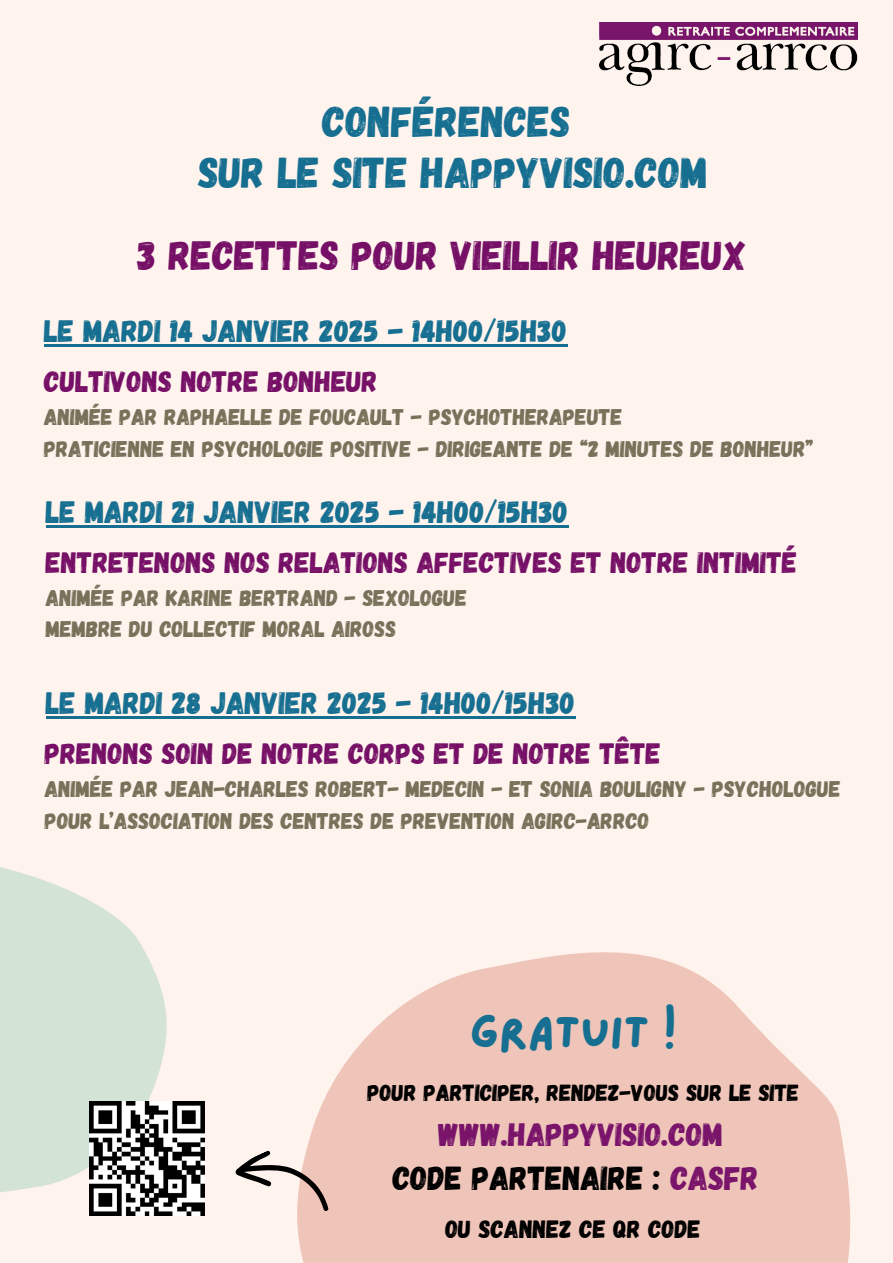
<style>
.page{position:relative;width:893px;height:1263px;background:#fff3ed}
.page>*{position:absolute;margin:0;border:0;box-sizing:border-box;transform-origin:0 0}
.t1{font:45.75px "Lazydog";color:#166f91}
.t2{font:43.12px "Gagalin";color:#166f91}
.t3{font:40.88px "Gagalin";color:#761067}
.t4{font:33.22px "Gagalin";color:#000}
.t5{font:32.33px "Gagalin";color:#79146a}
.t6{font:30.9px "Gagalin";color:#166f91}
.t7{font:29.4px "Gagalin";color:#761067}
.t8{font:24.97px "Gagalin";color:#000}
.t9{font:23.25px "Gagalin";color:#000}
.t10{font:22.65px "Gagalin";color:#787059}
.s1{color:#79146a}
</style>
<div class="page">
<svg style="left:299px;top:952px;width:552px;height:311px;fill:#efc4b9"></svg>
<img style="left:600px;top:23px;width:257px;height:62px">
<svg style="left:0;top:867px;width:167px;height:326px;fill:#d3e3d6"></svg>
<img style="left:89px;top:1101px;width:115px;height:115px">
<svg style="left:235px;top:1137px;width:95px;height:102px"></svg>
<hr style="left:46px;top:716px;width:529px;height:3px;background:#166f91">
<hr style="left:46px;top:525px;width:522px;height:3px;background:#166f91">
<hr style="left:44px;top:344px;width:523px;height:2px;background:#166f91">
<p class="t2" style="left:322px;top:94px;width:250px">CONFÉRENCES</p>
<p class="t2" style="left:198px;top:144px;width:511px">SUR LE SITE HAPPYVISIO.COM</p>
<p class="t3" style="left:137px;top:229px;width:611px">3 RECETTES POUR VIEILLIR HEUREUX</p>
<p class="t6" style="left:44px;top:311px;width:524px">LE MARDI 14 JANVIER 2025 - 14H00/15H30</p>
<h6 class="t7" style="left:44px;top:362px;width:335px">CULTIVONS NOTRE BONHEUR</h6>
<p class="t10" style="left:44px;top:402px;width:580px">ANIMÉE PAR RAPHAELLE DE FOUCAULT - PSYCHOTHERAPEUTE</p>
<h4 class="t10" style="left:44px;top:434px;width:770px">PRATICIENNE EN PSYCHOLOGIE POSITIVE - DIRIGEANTE DE “2 MINUTES DE BONHEUR”</h4>
<h6 class="t6" style="left:46px;top:492px;width:524px">LE MARDI 21 JANVIER 2025 - 14H00/15H30</h6>
<p class="t7" style="left:46px;top:543px;width:753px">ENTRETENONS NOS RELATIONS AFFECTIVES ET NOTRE INTIMITÉ</p>
<p class="t10" style="left:46px;top:583px;width:423px">ANIMÉE PAR KARINE BERTRAND - SEXOLOGUE</p>
<h4 class="t10" style="left:46px;top:615px;width:352px">MEMBRE DU COLLECTIF MORAL AIROSS</h4>
<h1 class="t6" style="left:46px;top:683px;width:531px">LE MARDI 28 JANVIER 2025 - 14H00/15H30</h1>
<h2 class="t7" style="left:45px;top:734px;width:618px">PRENONS SOIN DE NOTRE CORPS ET DE NOTRE TÊTE</h2>
<h3 class="t10" style="left:45px;top:774px;width:797px">ANIMÉE PAR JEAN-CHARLES ROBERT- MEDECIN - ET SONIA BOULIGNY - PSYCHOLOGUE</h3>
<h4 class="t10" style="left:45px;top:806px;width:606px">POUR L’ASSOCIATION DES CENTRES DE PREVENTION AGIRC-ARRCO</h4>
<h6 class="t1" style="left:470px;top:1010px;width:208px">GRATUIT !</h6>
<p class="t9" style="left:367px;top:1078px;width:433px">POUR PARTICIPER, RENDEZ-VOUS SUR LE SITE</p>
<p class="t5" style="left:438px;top:1113px;width:286px">WWW.HAPPYVISIO.COM</p>
<p class="t4" style="left:393px;top:1156px;width:368px">CODE PARTENAIRE : <span class="s1">CASFR</span></p>
<h1 class="t8" style="left:445px;top:1213px;width:257px">OU SCANNEZ CE QR CODE</h1>
</div>
